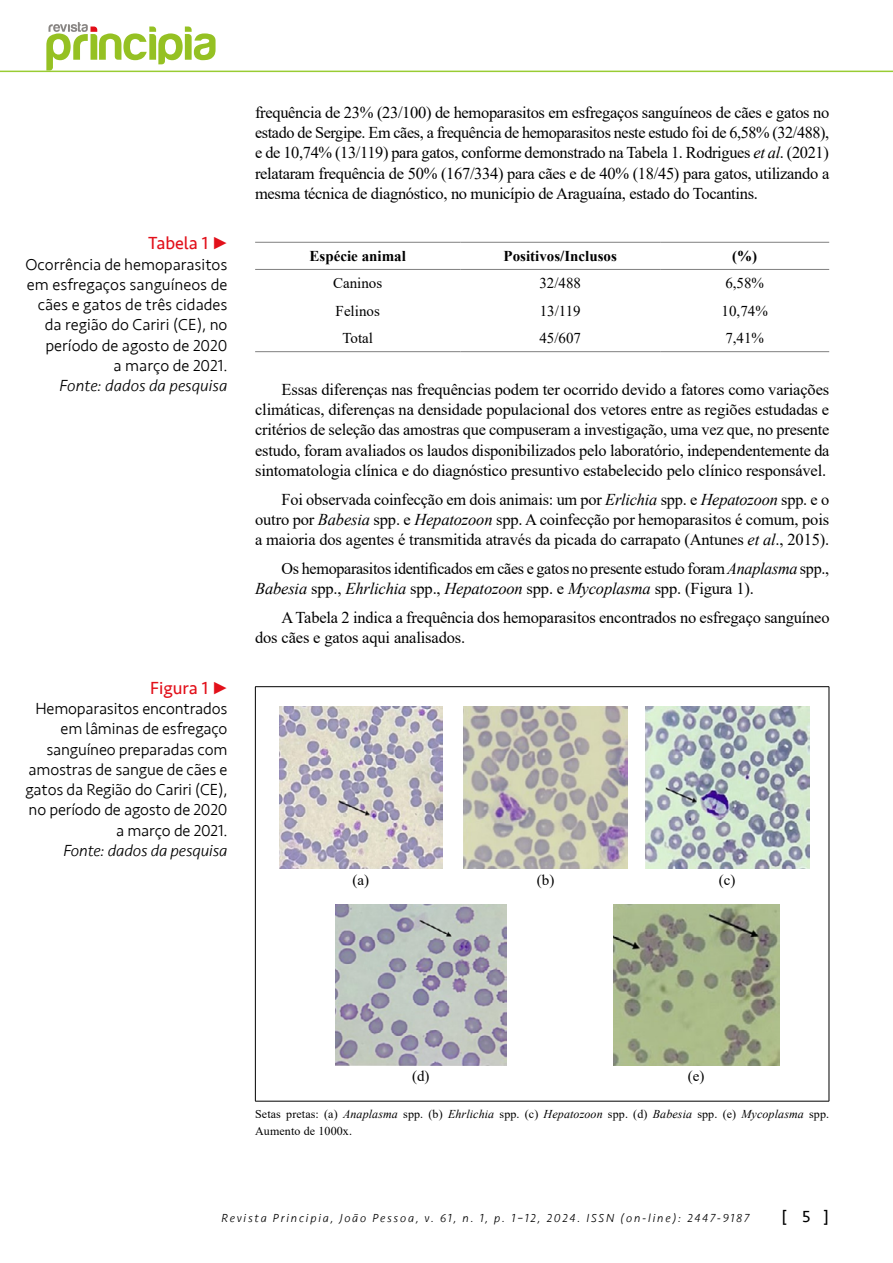
<style>
.page{position:relative;width:893px;height:1263px;background:#fff}
.page>*{position:absolute;margin:0;border:0;box-sizing:border-box;transform-origin:0 0}
.t1{font:18px "Seravek";color:#e2101a}
.t2{font:16.5px/20.2px "Times New Roman";letter-spacing:-.01em;color:#000;text-align:justify}
.t3{font:300 16.5px/20.2px "Seravek";letter-spacing:-.01em;color:#000;text-align:right}
.t4{font:italic 300 16.5px "Seravek";letter-spacing:-.01em;color:#000}
.t5{font:16.5px "Seravek";color:#000}
.t6{font:15px "Times New Roman";color:#000}
.t7{font:700 15px "Times New Roman";color:#000}
.t8{font:12px/16.2px "Times New Roman";letter-spacing:.01em;color:#000}
.t9{font:italic 300 12px "Seravek";letter-spacing:.15em;color:#000}
.s1{font-style:italic}
</style>
<div class="page">
<hr style="left:0;top:71px;width:893px;height:1px;background:#9c3">
<hr style="left:255px;top:242px;width:205px;height:1px;background:#7f7f7f">
<hr style="left:460px;top:242px;width:200px;height:1px;background:#7f7f7f">
<hr style="left:660px;top:242px;width:169px;height:1px;background:#7f7f7f">
<hr style="left:255px;top:269px;width:205px;height:1px;background:#7f7f7f">
<hr style="left:460px;top:269px;width:200px;height:1px;background:#7f7f7f">
<hr style="left:660px;top:269px;width:169px;height:1px;background:#7f7f7f">
<hr style="left:255px;top:351px;width:205px;height:1px;background:#7f7f7f">
<hr style="left:460px;top:351px;width:200px;height:1px;background:#7f7f7f">
<hr style="left:660px;top:351px;width:169px;height:1px;background:#7f7f7f">
<hr style="left:255px;top:686px;width:574px;height:1px;background:#000">
<hr style="left:255px;top:687px;width:1px;height:414px;background:#000">
<hr style="left:829px;top:687px;width:1px;height:414px;background:#000">
<hr style="left:255px;top:1101px;width:574px;height:1px;background:#000">
<img style="left:279px;top:707px;width:163px;height:161px">
<img style="left:464px;top:707px;width:163px;height:161px">
<img style="left:645px;top:707px;width:164px;height:161px">
<img style="left:336px;top:904px;width:170px;height:162px">
<img style="left:613px;top:904px;width:166px;height:162px">
<svg style="left:46px;top:22px;width:170px;height:49px"></svg>
<p class="t1" style="left:148px;top:229px;width:81px">Tabela 1 •</p>
<p class="t3" style="left:26px;top:254px;width:203px">Ocorrência de hemoparasitos em esfregaços sanguíneos de cães e gatos de três cidades da região do Cariri (CE), no período de agosto de 2020<br>a março de 2021.</p>
<p class="t4" style="left:60px;top:376px;width:169px">Fonte: dados da pesquisa</p>
<p class="t1" style="left:150px;top:674px;width:79px">Figura 1 •</p>
<p class="t3" style="left:26px;top:699px;width:203px">Hemoparasitos encontrados em lâminas de esfregaço sanguíneo preparadas com amostras de sangue de cães e gatos da Região do Cariri (CE), no período de agosto de 2020 a março de 2021.</p>
<p class="t4" style="left:63px;top:840px;width:166px">Fonte: dados da pesquisa</p>
<p class="t2" style="left:255px;top:102px;width:576px">frequência de 23% (23/100) de hemoparasitos em esfregaços sanguíneos de cães e gatos no estado de Sergipe. Em cães, a frequência de hemoparasitos neste estudo foi de 6,58% (32/488), e de 10,74% (13/119) para gatos, conforme demonstrado na Tabela 1. Rodrigues <span class="s1">et al</span>. (2021) relataram frequência de 50% (167/334) para cães e de 40% (18/45) para gatos, utilizando a mesma técnica de diagnóstico, no município de Araguaína, estado do Tocantins.</p>
<p class="t7" style="left:310px;top:245px;width:98px">Espécie animal</p>
<p class="t7" style="left:504px;top:245px;width:115px">Positivos/Inclusos</p>
<p class="t7" style="left:732px;top:245px;width:26px">(%)</p>
<p class="t6" style="left:333px;top:273px;width:51px">Caninos</p>
<p class="t6" style="left:539px;top:273px;width:43px">32/488</p>
<p class="t6" style="left:725px;top:273px;width:40px">6,58%</p>
<p class="t6" style="left:336px;top:300px;width:46px">Felinos</p>
<p class="t6" style="left:540px;top:300px;width:43px">13/119</p>
<p class="t6" style="left:722px;top:300px;width:48px">10,74%</p>
<p class="t6" style="left:342px;top:328px;width:32px">Total</p>
<p class="t6" style="left:539px;top:328px;width:43px">45/607</p>
<p class="t6" style="left:725px;top:328px;width:40px">7,41%</p>
<p class="t2" style="left:255px;top:379px;width:576px;text-indent:26px">Essas diferenças nas frequências podem ter ocorrido devido a fatores como variações climáticas, diferenças na densidade populacional dos vetores entre as regiões estudadas e critérios de seleção das amostras que compuseram a investigação, uma vez que, no presente estudo, foram avaliados os laudos disponibilizados pelo laboratório, independentemente da sintomatologia clínica e do diagnóstico presuntivo estabelecido pelo clínico responsável.</p>
<p class="t2" style="left:255px;top:488px;width:576px;text-indent:26px">Foi observada coinfecção em dois animais: um por <span class="s1">Erlichia</span> spp. e <span class="s1">Hepatozoon</span> spp. e o outro por <span class="s1">Babesia</span> spp. e <span class="s1">Hepatozoon</span> spp. A coinfecção por hemoparasitos é comum, pois a maioria dos agentes é transmitida através da picada do carrapato (Antunes <span class="s1">et al</span>., 2015).</p>
<p class="t2" style="left:255px;top:558px;width:576px;text-indent:26px">Os hemoparasitos identificados em cães e gatos no presente estudo foram <span class="s1">Anaplasma</span> spp.,<br><span class="s1">Babesia</span> spp., <span class="s1">Ehrlichia</span> spp., <span class="s1">Hepatozoon</span> spp. e <span class="s1">Mycoplasma</span> spp. (Figura 1).</p>
<p class="t2" style="left:255px;top:607px;width:576px;text-indent:26px">A Tabela 2 indica a frequência dos hemoparasitos encontrados no esfregaço sanguíneo dos cães e gatos aqui analisados.</p>
<p class="t6" style="left:352px;top:869px;width:18px">(a)</p>
<p class="t6" style="left:537px;top:869px;width:19px">(b)</p>
<p class="t6" style="left:719px;top:869px;width:18px">(c)</p>
<p class="t6" style="left:412px;top:1066px;width:19px">(d)</p>
<p class="t6" style="left:688px;top:1066px;width:18px">(e)</p>
<p class="t8" style="left:255px;top:1106px;width:576px">Setas pretas: (a) <span class="s1">Anaplasma</span> spp. (b) <span class="s1">Ehrlichia</span> spp. (c) <span class="s1">Hepatozoon</span> spp. (d) <span class="s1">Babesia</span> spp. (e) <span class="s1">Mycoplasma</span> spp.<br>Aumento de 1000x.</p>
<p class="t9" style="left:221px;top:1211px;width:530px">Revista Principia, João Pessoa, v. 61, n. 1, p. 1–12, 2024. ISSN (on-line): 2447-9187</p>
<p class="t5" style="left:782px;top:1204px;width:49px">[ 5 ]</p>
</div>
